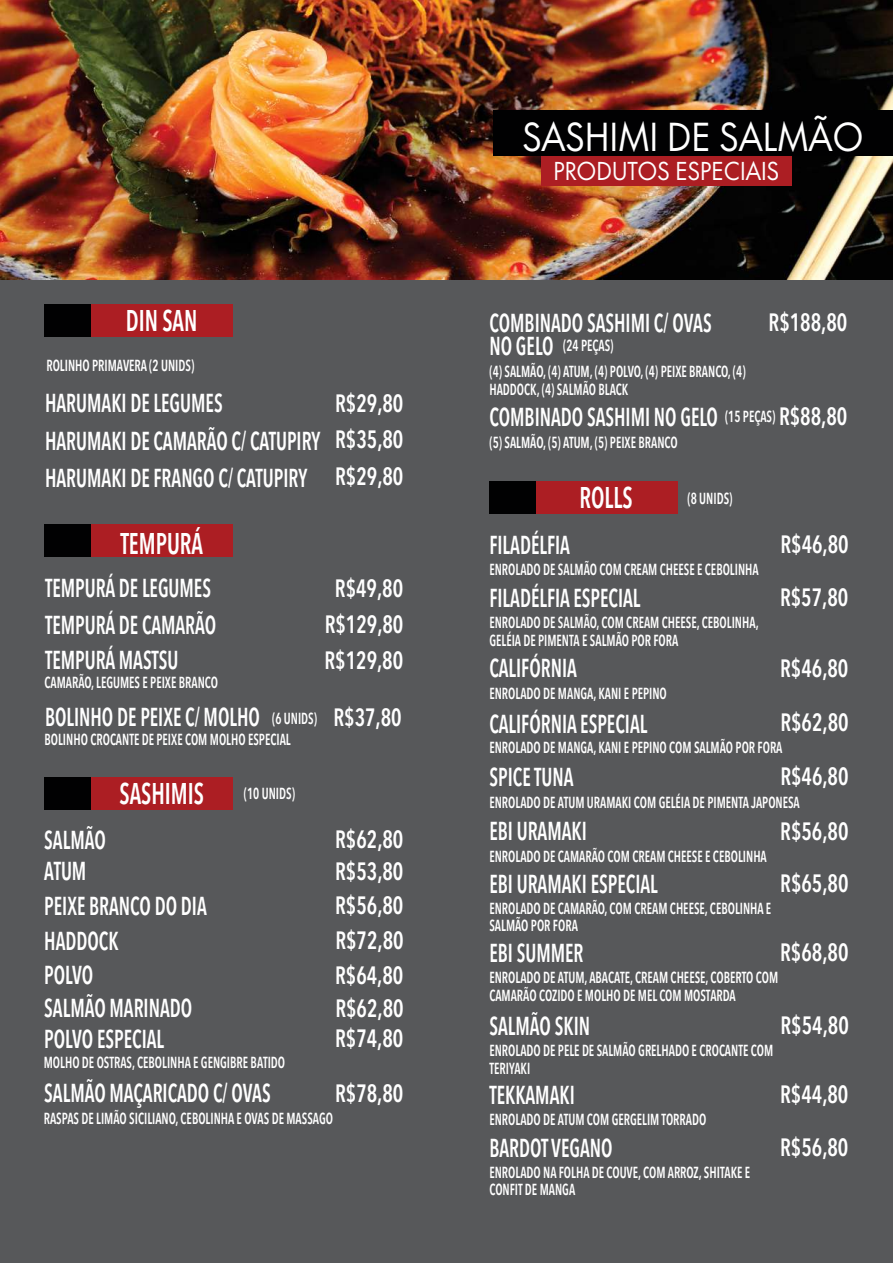
<style>
.page{position:relative;width:893px;height:1263px;background:#57585a}
.page>*{position:absolute;margin:0;border:0;box-sizing:border-box;transform-origin:0 0}
.t1{font:37.5px "Futura Now Headline";color:#fff;scale:.93 1}
.t2{font:600 condensed 29.7px "Avenir Next LT Pro";color:#fff;scale:.76 1}
.t3{font:600 condensed 25.8px/32.7px "Avenir Next LT Pro";color:#fff;scale:.75 1}
.t4{font:600 condensed 24.9px/36.5px "Avenir Next LT Pro";color:#fff;text-align:justify;scale:.84 1}
.t5{font:24px "Futura Now Headline";color:#fff;scale:.93 1}
.t6{font:600 condensed 15.9px/17.4px "Avenir Next LT Pro";color:#fff;scale:.77 1}
.s1{font-size:24.9px}
</style>
<div class="page">
<img style="left:0;top:0;width:893px;height:279px">
<div style="left:493px;top:111px;width:400px;height:45px;background:#010102"></div>
<div style="left:541px;top:156px;width:251px;height:30px;background:#ac1e23"></div>
<div style="left:45px;top:304px;width:46px;height:33px;background:#010102"></div>
<div style="left:91px;top:304px;width:141px;height:33px;background:#ac1e23"></div>
<div style="left:45px;top:524px;width:46px;height:32px;background:#010102"></div>
<div style="left:91px;top:524px;width:141px;height:32px;background:#ac1e23"></div>
<div style="left:45px;top:777px;width:46px;height:32px;background:#010102"></div>
<div style="left:91px;top:777px;width:141px;height:32px;background:#ac1e23"></div>
<div style="left:490px;top:481px;width:46px;height:33px;background:#010102"></div>
<div style="left:536px;top:481px;width:141px;height:33px;background:#ac1e23"></div>
<h2 class="t2" style="left:126px;top:303px;width:96px">DIN SAN</h2>
<p class="t6" style="left:46px;top:356px;width:194px">ROLINHO PRIMAVERA (2 UNIDS)</p>
<h3 class="t4" style="left:335px;top:385px;width:83px">R$29,80<br>R$35,80<br>R$29,80</h3>
<h3 class="t3" style="left:45px;top:387px;width:238px">HARUMAKI DE LEGUMES</h3>
<h3 class="t3" style="left:45px;top:422px;width:369px;line-height:37px">HARUMAKI DE CAMARÃO C/ CATUPIRY<br>HARUMAKI DE FRANGO C/ CATUPIRY</h3>
<h2 class="t2" style="left:120px;top:525px;width:110px">TEMPURÁ</h2>
<h3 class="t3" style="left:45px;top:570px;width:230px;line-height:36.2px">TEMPURÁ DE LEGUMES<br>TEMPURÁ DE CAMARÃO<br>TEMPURÁ MASTSU</h3>
<p class="t6" style="left:45px;top:674px;width:227px">CAMARÃO, LEGUMES E PEIXE BRANCO</p>
<h3 class="t3" style="left:45px;top:701px;width:288px">BOLINHO DE PEIXE C/ MOLHO</h3>
<p class="t6" style="left:45px;top:731px;width:321px">BOLINHO CROCANTE DE PEIXE COM MOLHO ESPECIAL</p>
<h3 class="t4" style="left:324px;top:570px;width:95px;text-align:center">R$49,80<br>R$129,80<br>R$129,80</h3>
<h3 class="t4" style="left:333px;top:699px;width:83px">R$37,80</h3>
<p class="t6" style="left:272px;top:710px;width:60px">(6 UNIDS)</p>
<h2 class="t2" style="left:120px;top:775px;width:113px">SASHIMIS</h2>
<p class="t6" style="left:244px;top:784px;width:68px">(10 UNIDS)</p>
<h3 class="t3" style="left:44px;top:824px;width:84px;line-height:31.8px">SALMÃO<br>ATUM</h3>
<h3 class="t3" style="left:44px;top:890px;width:218px">PEIXE BRANCO DO DIA</h3>
<h3 class="t4" style="left:335px;top:823px;width:83px;line-height:33.2px">R$62,80<br>R$53,80<br>R$56,80</h3>
<h3 class="t4" style="left:335px;top:923px;width:83px;line-height:33.8px">R$72,80<br>R$64,80<br>R$62,80</h3>
<h3 class="t4" style="left:335px;top:1020px;width:83px">R$74,80</h3>
<h3 class="t4" style="left:335px;top:1075px;width:83px">R$78,80</h3>
<h3 class="t3" style="left:44px;top:924px;width:199px">HADDOCK<br>POLVO<br>SALMÃO MARINADO<br>POLVO ESPECIAL</h3>
<h3 class="t3" style="left:44px;top:1077px;width:303px">SALMÃO MAÇARICADO C/ OVAS</h3>
<p class="t6" style="left:44px;top:1054px;width:315px">MOLHO DE OSTRAS, CEBOLINHA E GENGIBRE BATIDO</p>
<p class="t6" style="left:44px;top:1110px;width:377px">RASPAS DE LIMÃO SICILIANO, CEBOLINHA E OVAS DE MASSAGO</p>
<h1 class="t1" style="left:522px;top:106px;width:369px">SASHIMI DE SALMÃO</h1>
<h3 class="t5" style="left:553px;top:152px;width:244px">PRODUTOS ESPECIAIS</h3>
<h3 class="t3" style="left:489px;top:311px;width:298px;line-height:23.5px">COMBINADO SASHIMI C/ OVAS<br>NO GELO</h3>
<p class="t6" style="left:489px;top:363px;width:334px">(4) SALMÃO, (4) ATUM, (4) POLVO, (4) PEIXE BRANCO, (4)<br>HADDOCK, (4) SALMÃO BLACK</p>
<p class="t6" style="left:563px;top:337px;width:67px">(24 PEÇAS)</p>
<h3 class="t4" style="left:769px;top:304px;width:95px">R$188,80</h3>
<h3 class="t3" style="left:489px;top:401px;width:479px">COMBINADO SASHIMI NO GELO <sup>(15</sup> <sup>PEÇAS)</sup> <span class="s1">R$88,80</span></h3>
<p class="t6" style="left:489px;top:433px;width:246px">(5) SALMÃO, (5) ATUM, (5) PEIXE BRANCO</p>
<h2 class="t2" style="left:580px;top:480px;width:71px">ROLLS</h2>
<p class="t6" style="left:687px;top:490px;width:60px">(8 UNIDS)</p>
<h3 class="t3" style="left:489px;top:528px;width:109px">FILADÉLFIA</h3>
<h3 class="t4" style="left:780px;top:526px;width:83px">R$46,80</h3>
<p class="t6" style="left:489px;top:561px;width:351px">ENROLADO DE SALMÃO COM CREAM CHEESE E CEBOLINHA</p>
<h3 class="t3" style="left:489px;top:582px;width:203px">FILADÉLFIA ESPECIAL</h3>
<h3 class="t4" style="left:780px;top:579px;width:83px">R$57,80</h3>
<p class="t6" style="left:489px;top:614px;width:351px">ENROLADO DE SALMÃO, COM CREAM CHEESE, CEBOLINHA,<br>GELÉIA DE PIMENTA E SALMÃO POR FORA</p>
<h3 class="t3" style="left:489px;top:652px;width:118px">CALIFÓRNIA</h3>
<h3 class="t4" style="left:780px;top:650px;width:83px">R$46,80</h3>
<p class="t6" style="left:489px;top:685px;width:232px">ENROLADO DE MANGA, KANI E PEPINO</p>
<h3 class="t3" style="left:489px;top:707px;width:212px">CALIFÓRNIA ESPECIAL</h3>
<h3 class="t4" style="left:780px;top:704px;width:83px">R$62,80</h3>
<p class="t6" style="left:489px;top:739px;width:382px">ENROLADO DE MANGA, KANI E PEPINO COM SALMÃO POR FORA</p>
<h3 class="t3" style="left:489px;top:760px;width:113px">SPICE TUNA</h3>
<h3 class="t4" style="left:780px;top:758px;width:83px">R$46,80</h3>
<p class="t6" style="left:489px;top:793px;width:405px">ENROLADO DE ATUM URAMAKI COM GELÉIA DE PIMENTA JAPONESA</p>
<h3 class="t3" style="left:489px;top:815px;width:131px">EBI URAMAKI</h3>
<h3 class="t4" style="left:780px;top:813px;width:83px">R$56,80</h3>
<p class="t6" style="left:489px;top:848px;width:362px">ENROLADO DE CAMARÃO COM CREAM CHEESE E CEBOLINHA</p>
<h3 class="t3" style="left:489px;top:867px;width:226px">EBI URAMAKI ESPECIAL</h3>
<h3 class="t4" style="left:780px;top:865px;width:83px">R$65,80</h3>
<p class="t6" style="left:489px;top:899px;width:368px">ENROLADO DE CAMARÃO, COM CREAM CHEESE, CEBOLINHA E<br>SALMÃO POR FORA</p>
<h3 class="t3" style="left:489px;top:937px;width:127px">EBI SUMMER</h3>
<h3 class="t4" style="left:780px;top:934px;width:83px">R$68,80</h3>
<p class="t6" style="left:489px;top:969px;width:377px">ENROLADO DE ATUM, ABACATE, CREAM CHEESE, COBERTO COM<br>CAMARÃO COZIDO E MOLHO DE MEL COM MOSTARDA</p>
<h3 class="t3" style="left:489px;top:1010px;width:136px">SALMÃO SKIN</h3>
<h3 class="t4" style="left:781px;top:1007px;width:83px">R$54,80</h3>
<p class="t6" style="left:489px;top:1042px;width:370px">ENROLADO DE PELE DE SALMÃO GRELHADO E CROCANTE COM<br>TERIYAKI</p>
<h3 class="t3" style="left:489px;top:1078px;width:115px">TEKKAMAKI</h3>
<h3 class="t4" style="left:780px;top:1076px;width:83px">R$44,80</h3>
<p class="t6" style="left:489px;top:1110px;width:283px">ENROLADO DE ATUM COM GERGELIM TORRADO</p>
<h3 class="t3" style="left:489px;top:1131px;width:166px">BARDOT VEGANO</h3>
<h3 class="t4" style="left:780px;top:1129px;width:83px">R$56,80</h3>
<p class="t6" style="left:489px;top:1163px;width:340px">ENROLADO NA FOLHA DE COUVE, COM ARROZ, SHITAKE E<br>CONFIT DE MANGA</p>
</div>
